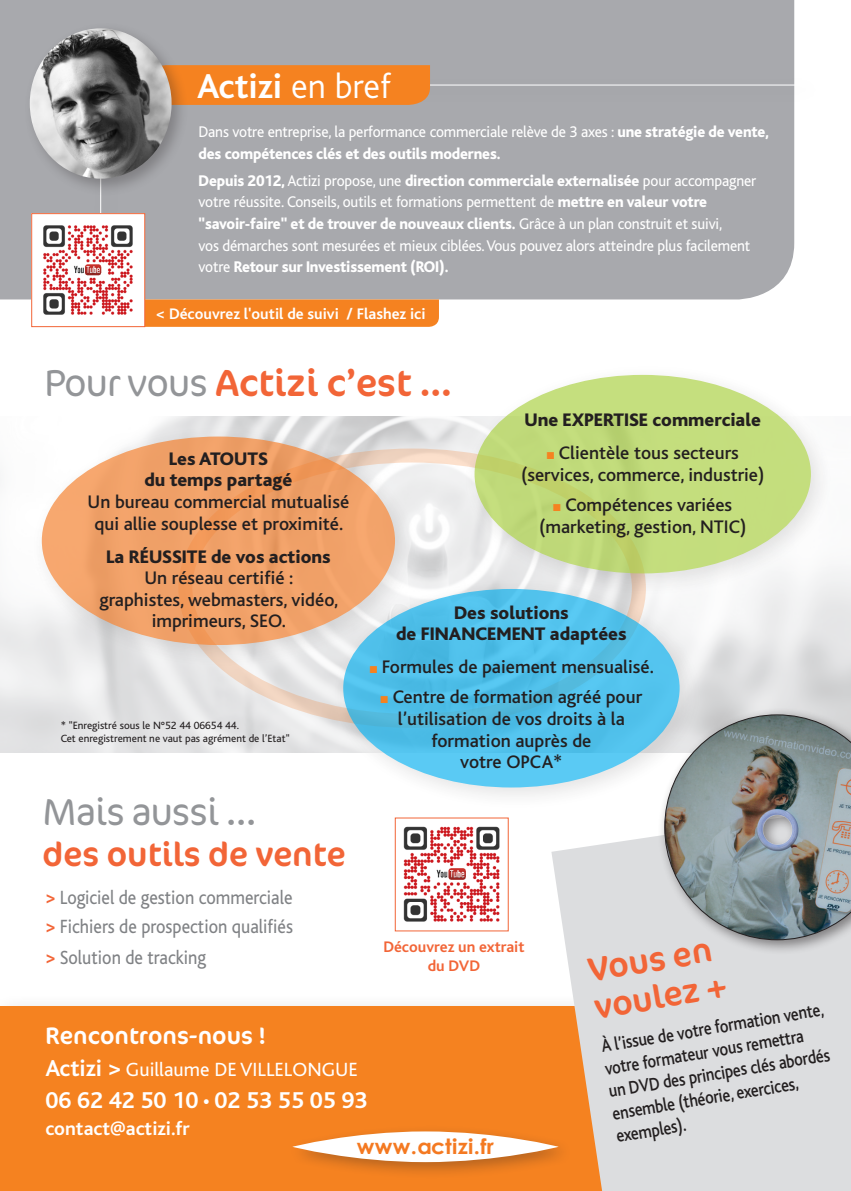
<style>
.page{position:relative;width:851px;height:1191px;background:#fff}
.page>*{position:absolute;margin:0;border:0;box-sizing:border-box;transform-origin:0 0}
.t1{font:38px "Cocon";color:#f26537}
.t2{font:300 38px "Cocon";letter-spacing:-.025em;color:#939598}
.t3{font:700 36px "Bliss";color:#fff}
.t4{font:34px/37.6px "Cocon";color:#f26537}
.t5{font:700 24px "Bliss";color:#fff}
.t6{font:24px "Cocon";color:#fff}
.t7{font:700 21px "Century Gothic";letter-spacing:.015em;color:#f47921;scale:1.05 1}
.t8{font:20px "Bliss";color:#808285;scale:.9 1}
.t9{font:20px "Bliss";color:#fff}
.t10{font:700 20px "Bliss";color:#fff}
.t11{font:500 19px/21.6px "Bliss";color:#231f20;text-align:center}
.t12{font:500 19px/22.6px "Bliss";color:#231f20;scale:.85 1}
.t13{font:800 19px/21.6px "Bliss";color:#231f20;text-align:center}
.t14{font:16.2px/21.6px "Bliss";letter-spacing:-.01em;color:#fff;scale:.94 1}
.t15{font:700 16px "Bliss";color:#fff}
.t16{font:700 16px/19.2px "Bliss";color:#f26537;text-align:center}
.t17{font:11px/13.2px "Bliss";color:#231f20}
.s1{font-weight:300}
.s2{font-weight:800}
.s3{font-weight:300;color:#939598}
.s4{color:#f58220}
.s5{font-weight:700;color:#f26537}
.s6{font-weight:700;font-size:24px}
.s7{font-size:20px}
</style>
<div class="page">
<div style="left:0;top:993px;width:661px;height:198px;background:#fbfbfb"></div>
<div style="left:0;top:1006px;width:637px;height:185px;background:#f58220"></div>
<div style="left:288px;top:1125px;width:285px;height:54px;background:#231f20;opacity:.3"></div>
<svg style="left:292px;top:1131px;width:266px;height:31px;background:#f9e9da"></svg>
<svg style="left:551px;top:836px;width:299px;height:355px;background:#dfd6d0"></svg>
<div style="left:657px;top:707px;width:193px;height:248px;background:#231f20;opacity:.5"></div>
<img style="left:664px;top:714px;width:186px;height:226px">
<div style="left:0;top:0;width:794px;height:299px;background:#a8a9ad"></div>
<div style="left:87px;top:71px;width:742px;height:168px;background:#231f20;opacity:.2"></div>
<div style="left:100px;top:84px;width:709px;height:135px;background:#a8a9ad"></div>
<svg style="left:145px;top:299px;width:294px;height:28px;background:#f48424"></svg>
<div style="left:189px;top:65px;width:241px;height:40px;background:#f58220"></div>
<div style="left:23px;top:22px;width:166px;height:174px;background:#231f20;opacity:.3"></div>
<img style="left:30px;top:28px;width:141px;height:151px">
<div style="left:29px;top:423px;width:390px;height:246px;background:#231f20;opacity:.2"></div>
<svg style="left:42px;top:436px;width:353px;height:209px;background:#f0a068"></svg>
<div style="left:461px;top:361px;width:373px;height:236px;background:#231f20;opacity:.2"></div>
<svg style="left:474px;top:375px;width:336px;height:198px;background:#c1db7a"></svg>
<div style="left:330px;top:575px;width:373px;height:236px;background:#231f20;opacity:.2"></div>
<svg style="left:343px;top:589px;width:336px;height:198px;background:#51c1eb"></svg>
<img style="left:33px;top:215px;width:110px;height:100px">
<div style="left:31px;top:213px;width:114px;height:114px;border:1px solid #f26537"></div>
<img style="left:403px;top:826px;width:97px;height:96px">
<p class="t3" style="left:197px;top:67px;width:195px">Actizi <span class="s1">en bref</span></p>
<p class="t14" style="left:198px;top:121px;width:608px">Dans votre entreprise, la performance commerciale relève de 3 axes : <span class="s2">une stratégie de vente, des compétences clés et des outils modernes.</span></p>
<p class="t14" style="left:198px;top:170px;width:594px"><span class="s2">Depuis 2012,</span> Actizi propose, une <span class="s2">direction commerciale externalisée</span> pour accompagner votre réussite. Conseils, outils et formations permettent de <span class="s2">mettre en valeur votre "savoir-faire" et de trouver de nouveaux clients.</span> Grâce à un plan construit et suivi,<br>vos démarches sont mesurées et mieux ciblées. Vous pouvez alors atteindre plus facilement votre <span class="s2">Retour sur Investissement (ROI).</span></p>
<p class="t15" style="left:156px;top:306px;width:271px">&lt; Découvrez l'outil de suivi / Flashez ici</p>
<p class="t1" style="left:44px;top:361px;width:409px"><span class="s3">Pour vous</span> Actizi c’est ...</p>
<p class="t13" style="left:144px;top:448px;width:149px">Les ATOUTS<br>du temps partagé</p>
<p class="t11" style="left:88px;top:491px;width:263px">Un bureau commercial mutualisé qui allie souplesse et proximité.</p>
<p class="t13" style="left:106px;top:546px;width:226px">La RÉUSSITE de vos actions</p>
<p class="t11" style="left:99px;top:567px;width:240px">Un réseau certifié :<br>graphistes, webmasters, vidéo, imprimeurs, SEO.</p>
<p class="t17" style="left:61px;top:719px;width:230px">* "Enregistré sous le N°52 44 06654 44.<br>Cet enregistrement ne vaut pas agrément de l’Etat"</p>
<p class="t2" style="left:43px;top:789px;width:215px">Mais aussi ...</p>
<p class="t4" style="left:43px;top:835px;width:304px">des outils de vente</p>
<p class="t13" style="left:524px;top:410px;width:238px">Une EXPERTISE commerciale</p>
<p class="t11" style="left:521px;top:442px;width:245px"><span class="s4">■</span> Clientèle tous secteurs (services, commerce, industrie)</p>
<p class="t11" style="left:539px;top:494px;width:209px"><span class="s4">■</span> Compétences variées (marketing, gestion, NTIC)</p>
<p class="t13" style="left:396px;top:602px;width:232px">Des solutions<br>de FINANCEMENT adaptées</p>
<p class="t11" style="left:370px;top:656px;width:285px"><span class="s4">■</span> Formules de paiement mensualisé.</p>
<p class="t11" style="left:380px;top:687px;width:263px"><span class="s4">■</span> Centre de formation agréé pour l’utilisation de vos droits à la formation auprès de<br>votre OPCA*</p>
<p class="t8" style="left:45px;top:886px;width:276px"><span class="s5">&gt;</span> Logiciel de gestion commerciale</p>
<p class="t8" style="left:45px;top:916px;width:276px"><span class="s5">&gt;</span> Fichiers de prospection qualifiés</p>
<p class="t8" style="left:45px;top:947px;width:180px"><span class="s5">&gt;</span> Solution de tracking</p>
<p class="t16" style="left:383px;top:937px;width:143px">Découvrez un extrait du DVD</p>
<p class="t6" style="left:45px;top:1021px;width:222px">Rencontrons-nous !</p>
<p class="t9" style="left:45px;top:1059px;width:314px"><span class="s6">Actizi &gt;</span> Guillaume DE VILLELONGUE</p>
<p class="t5" style="left:45px;top:1087px;width:323px">06 62 42 50 10 <span class="s7">•</span> 02 53 55 05 93</p>
<p class="t10" style="left:45px;top:1117px;width:146px">contact@actizi.fr</p>
<p class="t7" style="left:357px;top:1133px;width:132px">www.actizi.fr</p>
<p class="t4" style="left:585px;top:951px;width:135px;rotate:-9deg">Vous en voulez +</p>
<p class="t12" style="left:598px;top:1036px;width:267px;rotate:-10deg">À l’issue de votre formation vente, votre formateur vous remettra<br>un DVD des principes clés abordés ensemble (théorie, exercices, exemples).</p>
</div>
